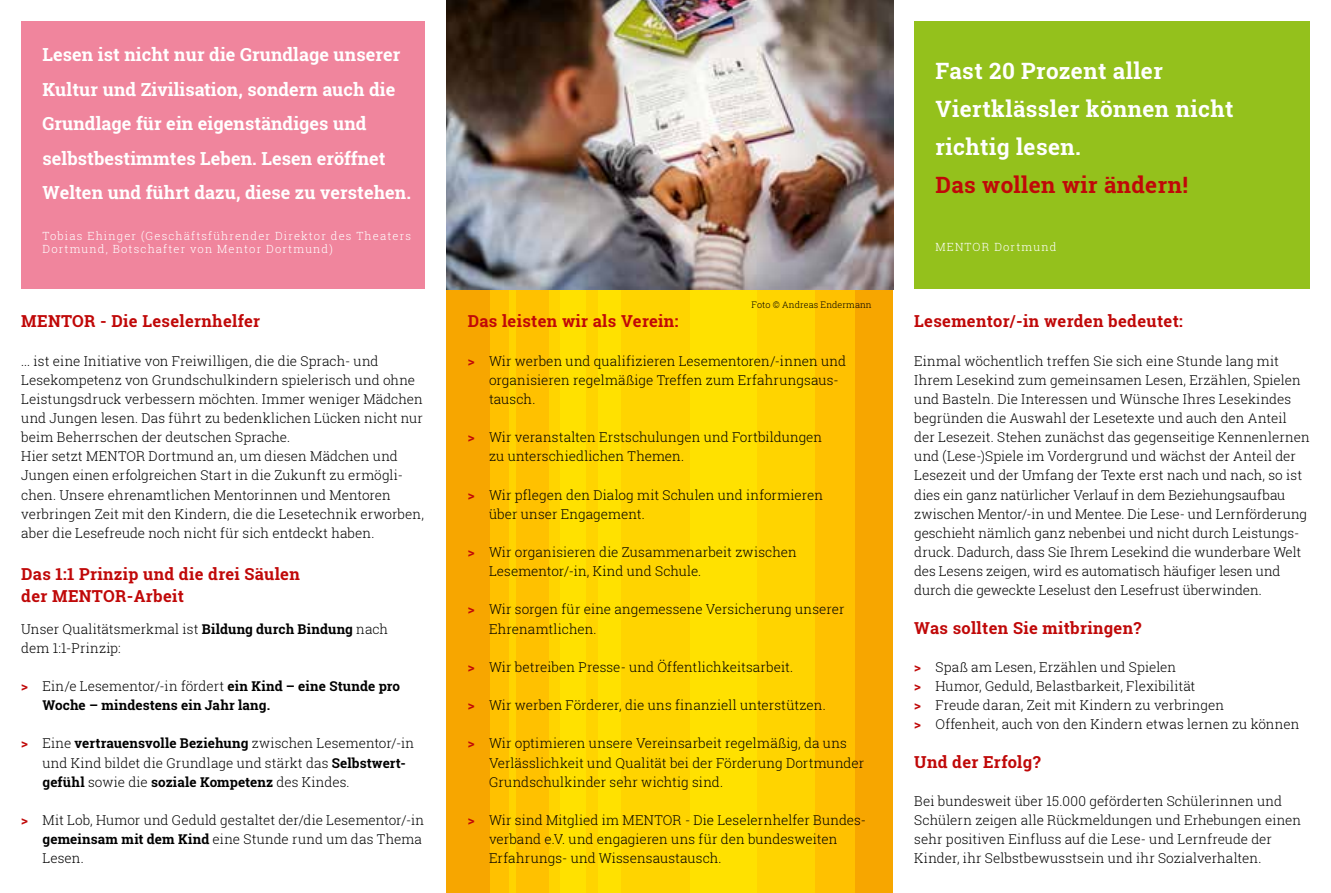
<style>
.page{position:relative;width:1331px;height:893px;background:#fff}
.page>*{position:absolute;margin:0;border:0;box-sizing:border-box;transform-origin:0 0}
.t1{font:700 22.5px/38.2px "Roboto Slab";letter-spacing:.02em;color:#fff}
.t2{font:700 22.5px "Roboto Slab";letter-spacing:.02em;color:#c00808}
.t3{font:700 18px/34.5px "Roboto Slab";letter-spacing:.005em;color:#fff}
.t4{font:700 16.5px/22.5px "Roboto Slab";letter-spacing:.02em;color:#c00808}
.t5{font:300 13.5px/19.2px "Roboto Slab";letter-spacing:.005em;color:#000}
.t6{font:700 13.5px/19.2px "Roboto Slab";letter-spacing:.005em;color:#000}
.t7{font:300 11.25px/13.5px "Roboto Slab";letter-spacing:.1em;color:#fff}
.t8{font:300 9px "Roboto Slab";letter-spacing:.01em;color:#000}
.s1{font-weight:700}
.s2{color:#c00808}
.s3{font-weight:300}
.s4{font-weight:700;color:#c00808}
</style>
<div class="page">
<div style="left:446px;top:289px;width:447px;height:604px;background:#f7a600"></div>
<div style="left:509px;top:289px;width:77px;height:604px;background:#ffc100"></div>
<div style="left:549px;top:289px;width:306px;height:604px;background:linear-gradient(to right,#ffe000,#ffcd00)"></div>
<div style="left:490px;top:289px;width:26px;height:604px;background:linear-gradient(to right,#ffba00,#ffd000)"></div>
<div style="left:21px;top:21px;width:404px;height:268px;background:#f0859d"></div>
<img style="left:446px;top:0;width:447px;height:289px">
<div style="left:914px;top:21px;width:396px;height:268px;background:#94c11c"></div>
<h2 class="t3" style="left:43px;top:37px;width:370px">Lesen ist nicht nur die Grundlage unserer Kultur und Zivilisation, sondern auch die Grundlage für ein eigenständiges und selbstbestimmtes Leben. Lesen eröffnet Welten und führt dazu, diese zu verstehen.</h2>
<p class="t7" style="left:43px;top:229px;width:370px">Tobias Ehinger (Geschäftsführender Direktor des Theaters<br>Dortmund, Botschafter von Mentor Dortmund)</p>
<p class="t4" style="left:21px;top:310px;width:240px">MENTOR - Die Leselernhelfer</p>
<p class="t5" style="left:21px;top:351px;width:404px">... ist eine Initiative von Freiwilligen, die die Sprach- und Lesekompetenz von Grundschulkindern spielerisch und ohne Leistungsdruck verbessern möchten. Immer weniger Mädchen und Jungen lesen. Das führt zu bedenklichen Lücken nicht nur beim Beherrschen der deutschen Sprache.<br>Hier setzt MENTOR Dortmund an, um diesen Mädchen und Jungen einen erfolgreichen Start in die Zukunft zu ermögli&shy;chen. Unsere ehrenamtlichen Mentorinnen und Mentoren verbringen Zeit mit den Kindern, die die Lesetechnik erworben, aber die Lesefreude noch nicht für sich entdeckt haben.</p>
<p class="t4" style="left:21px;top:562px;width:280px">Das 1:1 Prinzip und die drei Säulen der MENTOR-Arbeit</p>
<p class="t5" style="left:21px;top:619px;width:368px">Unser Qualitätsmerkmal ist <span class="s1">Bildung durch Bindung</span> nach dem 1:1-Prinzip:</p>
<p class="t6" style="left:43px;top:676px;width:359px;text-indent:-21px"><span class="s2">&gt;</span> <span class="s3">Ein/e Lesementor/-in fördert</span> ein Kind – eine Stunde pro<br>Woche – mindestens ein Jahr lang.</p>
<p class="t5" style="left:43px;top:734px;width:373px;text-indent:-21px"><span class="s4">&gt;</span> Eine <span class="s1">vertrauensvolle Beziehung</span> zwischen Lesementor/-in und Kind bildet die Grundlage und stärkt das <span class="s1">Selbstwert&shy;gefühl</span> sowie die <span class="s1">soziale Kompetenz</span> des Kindes.</p>
<p class="t5" style="left:43px;top:810px;width:383px;text-indent:-21px"><span class="s4">&gt;</span> Mit Lob, Humor und Geduld gestaltet der/die Lesementor/-in <span class="s1">gemeinsam mit dem Kind</span> eine Stunde rund um das Thema<br>Lesen.</p>
<p class="t8" style="left:751px;top:299px;width:122px">Foto © Andreas Endermann</p>
<p class="t4" style="left:468px;top:310px;width:212px">Das leisten wir als Verein:</p>
<p class="t5" style="left:489px;top:351px;width:359px;text-indent:-21px"><span class="s4">&gt;</span> Wir werben und qualifizieren Lesementoren/-innen und organisieren regelmäßige Treffen zum Erfahrungsaus&shy;tausch.</p>
<p class="t5" style="left:489px;top:427px;width:335px;text-indent:-21px"><span class="s4">&gt;</span> Wir veranstalten Erstschulungen und Fortbildungen zu unterschiedlichen Themen.</p>
<p class="t5" style="left:489px;top:485px;width:336px;text-indent:-21px"><span class="s4">&gt;</span> Wir pflegen den Dialog mit Schulen und informieren über unser Engagement.</p>
<p class="t5" style="left:489px;top:542px;width:309px;text-indent:-21px"><span class="s4">&gt;</span> Wir organisieren die Zusammenarbeit zwischen<br>Lesementor/-in, Kind und Schule.</p>
<p class="t5" style="left:489px;top:600px;width:357px;text-indent:-21px"><span class="s4">&gt;</span> Wir sorgen für eine angemessene Versicherung unserer<br>Ehrenamtlichen.</p>
<p class="t5" style="left:468px;top:657px;width:327px"><span class="s4">&gt;</span> Wir betreiben Presse- und Öffentlichkeitsarbeit.</p>
<p class="t5" style="left:468px;top:695px;width:360px"><span class="s4">&gt;</span> Wir werben Förderer, die uns finanziell unterstützen.</p>
<p class="t5" style="left:489px;top:734px;width:377px;text-indent:-21px"><span class="s4">&gt;</span> Wir optimieren unsere Vereinsarbeit regelmäßig, da uns<br>Verlässlichkeit und Qualität bei der Förderung Dortmunder<br>Grundschulkinder sehr wichtig sind.</p>
<p class="t5" style="left:489px;top:810px;width:379px;text-indent:-21px"><span class="s4">&gt;</span> Wir sind Mitglied im MENTOR - Die Leselernhelfer Bundes&shy;verband e.V. und engagieren uns für den bundesweiten<br>Erfahrungs- und Wissensaustausch.</p>
<h1 class="t1" style="left:935px;top:51px;width:300px">Fast 20 Prozent aller<br>Viertklässler können nicht richtig lesen.</h1>
<h1 class="t2" style="left:935px;top:170px;width:254px">Das wollen wir ändern!</h1>
<p class="t7" style="left:935px;top:240px;width:122px">MENTOR Dortmund</p>
<p class="t4" style="left:914px;top:310px;width:270px">Lesementor/-in werden bedeutet:</p>
<p class="t5" style="left:914px;top:351px;width:397px">Einmal wöchentlich treffen Sie sich eine Stunde lang mit Ihrem Lesekind zum gemeinsamen Lesen, Erzählen, Spielen und Basteln. Die Interessen und Wünsche Ihres Lesekindes begründen die Auswahl der Lesetexte und auch den Anteil der Lesezeit. Stehen zunächst das gegenseitige Kennenlernen und (Lese-)Spiele im Vordergrund und wächst der Anteil der Lesezeit und der Umfang der Texte erst nach und nach, so ist dies ein ganz natürlicher Verlauf in dem Beziehungsaufbau zwischen Mentor/-in und Mentee. Die Lese- und Lernförderung geschieht nämlich ganz nebenbei und nicht durch Leistungs&shy;druck. Dadurch, dass Sie Ihrem Lesekind die wunderbare Welt des Lesens zeigen, wird es automatisch häufiger lesen und durch die geweckte Leselust den Lesefrust überwinden.</p>
<p class="t4" style="left:914px;top:616px;width:229px">Was sollten Sie mitbringen?</p>
<p class="t5" style="left:914px;top:657px;width:387px"><span class="s4">&gt;</span> Spaß am Lesen, Erzählen und Spielen<br><span class="s4">&gt;</span> Humor, Geduld, Belastbarkeit, Flexibilität<br><span class="s4">&gt;</span> Freude daran, Zeit mit Kindern zu verbringen<br><span class="s4">&gt;</span> Offenheit, auch von den Kindern etwas lernen zu können</p>
<p class="t4" style="left:914px;top:750px;width:128px">Und der Erfolg?</p>
<p class="t5" style="left:914px;top:791px;width:388px">Bei bundesweit über 15.000 geförderten Schülerinnen und Schülern zeigen alle Rückmeldungen und Erhebungen einen sehr positiven Einfluss auf die Lese- und Lernfreude der Kinder, ihr Selbstbewusstsein und ihr Sozialverhalten.</p>
</div>
